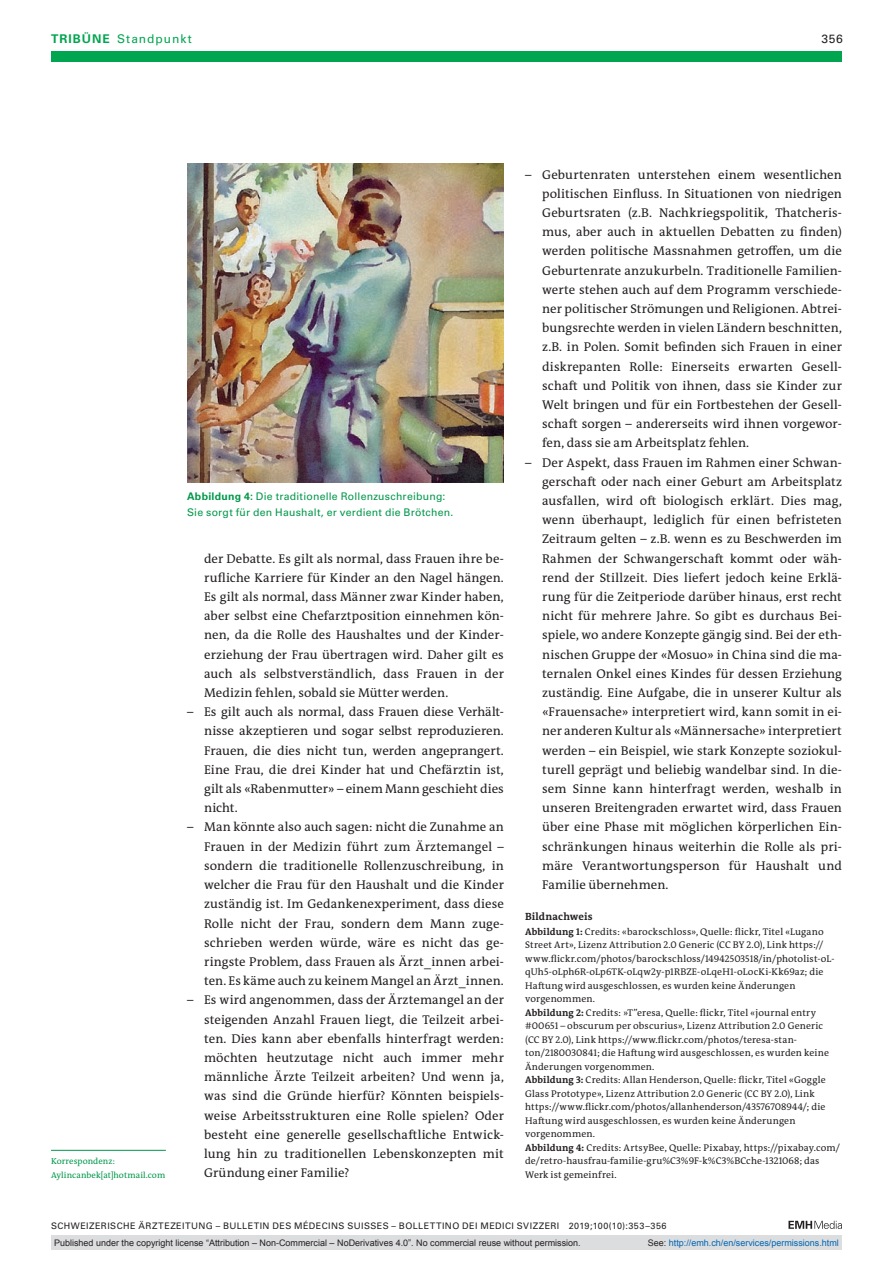
<style>
.page{position:relative;width:893px;height:1263px;background:#fff}
.page>*{position:absolute;margin:0;border:0;box-sizing:border-box;transform-origin:0 0}
.t1{font:12.75px/19.2px "The Antiqua B W5 Plain";letter-spacing:.005em;color:#231f20;text-align:justify}
.t2{font:12px "Univers LT Std";letter-spacing:.08em;color:#00a54f}
.t3{font:12px "Univers LT Std";color:#231f20}
.t4{font:10.5px/15.8px "Univers LT Std";letter-spacing:.02em;color:#00984a}
.t5{font:700 10.5px "The Antiqua B W7";letter-spacing:.015em;color:#231f20}
.t6{font:9.75px/13.5px "The Antiqua B W5 Plain";letter-spacing:.015em;color:#231f20}
.t7{font:9px "Arial";color:#231f20}
.t8{font:9px "Univers LT Std";letter-spacing:.05em;color:#231f20}
.t9{font:9px "Arial";color:#0166b3}
.t10{font:8.7px/13.5px "The Antiqua B W5 Plain";letter-spacing:.01em;color:#00984a}
.s1{font-weight:700}
.s2{font-family:"The Antiqua B W7";font-weight:700}
.s3{color:#231f20}
</style>
<div class="page">
<svg style="left:788px;top:1221px;width:54px;height:8px"></svg>
<div style="left:51px;top:51px;width:791px;height:11px;background:#00a54f"></div>
<hr style="left:51px;top:1150px;width:115px;height:1px;background:#00984a">
<img style="left:187px;top:164px;width:317px;height:318px">
<div style="left:51px;top:1235px;width:791px;height:15px;background:#dcdddf"></div>
<p class="t2" style="left:51px;top:31px;width:142px"><span class="s1">TRIBÜNE</span> Standpunkt</p>
<p class="t3" style="left:821px;top:31px;width:23px">356</p>
<p class="t10" style="left:51px;top:1155px;width:116px">Korrespondenz:<br>Aylincanbek[at]hotmail.com</p>
<p class="t4" style="left:187px;top:489px;width:268px"><span class="s1">Abbildung 4:</span> Die traditionelle Rollenzuschreibung:<br>Sie sorgt für den Haushalt, er verdient die Brötchen.</p>
<p class="t1" style="left:204px;top:549px;width:301px">der Debatte. Es gilt als normal, dass Frauen ihre be&shy;rufliche Karriere für Kinder an den Nagel hängen.<br>Es gilt als normal, dass Männer zwar Kinder haben, aber selbst eine Chefarztposition einnehmen kön&shy;nen, da die Rolle des Haushaltes und der Kinder&shy;erziehung der Frau übertragen wird. Daher gilt es auch als selbstverständlich, dass Frauen in der Medizin fehlen, sobald sie Mütter werden.</p>
<p class="t1" style="left:204px;top:702px;width:301px;text-indent:-17px">– Es gilt auch als normal, dass Frauen diese Verhält&shy;nisse akzeptieren und sogar selbst reproduzieren.<br>Frauen, die dies nicht tun, werden angeprangert.<br>Eine Frau, die drei Kinder hat und Chefärztin ist, gilt als «Rabenmutter» – einem Mann geschieht dies nicht.</p>
<p class="t1" style="left:204px;top:818px;width:301px;text-indent:-17px">– Man könnte also auch sagen: nicht die Zunahme an Frauen in der Medizin führt zum Ärztemangel – sondern die traditionelle Rollenzuschreibung, in welcher die Frau für den Haushalt und die Kinder zuständig ist. Im Gedankenexperiment, dass diese Rolle nicht der Frau, sondern dem Mann zuge&shy;schrieben werden würde, wäre es nicht das ge&shy;ringste Problem, dass Frauen als Ärzt_innen arbei&shy;ten. Es käme auch zu keinem Mangel an Ärzt_innen.</p>
<p class="t1" style="left:204px;top:990px;width:301px;text-indent:-17px">– Es wird angenommen, dass der Ärztemangel an der steigenden Anzahl Frauen liegt, die Teilzeit arbei&shy;ten. Dies kann aber ebenfalls hinterfragt werden: möchten heutzutage nicht auch immer mehr männliche Ärzte Teilzeit arbeiten? Und wenn ja, was sind die Gründe hierfür? Könnten beispiels&shy;weise Arbeitsstrukturen eine Rolle spielen? Oder besteht eine generelle gesellschaftliche Entwick&shy;lung hin zu traditionellen Lebenskonzepten mit Gründung einer Familie?</p>
<p class="t1" style="left:542px;top:165px;width:301px;text-indent:-17px">– Geburtenraten unterstehen einem wesentlichen politischen Einfluss. In Situationen von niedrigen Geburtsraten (z.B. Nachkriegspolitik, Thatcheris&shy;mus, aber auch in aktuellen Debatten zu finden) werden politische Massnahmen getroffen, um die Geburtenrate anzukurbeln. Traditionelle Familien&shy;werte stehen auch auf dem Programm verschiede&shy;ner politischer Strömungen und Religionen. Abtrei&shy;bungsrechte werden in vielen Ländern beschnitten, z.B. in Polen. Somit befinden sich Frauen in einer diskrepanten Rolle: Einerseits erwarten Gesell&shy;schaft und Politik von ihnen, dass sie Kinder zur Welt bringen und für ein Fortbestehen der Gesell&shy;schaft sorgen – andererseits wird ihnen vorgewor&shy;fen, dass sie am Arbeitsplatz fehlen.</p>
<p class="t1" style="left:542px;top:453px;width:301px;text-indent:-17px">– Der Aspekt, dass Frauen im Rahmen einer Schwan&shy;gerschaft oder nach einer Geburt am Arbeitsplatz ausfallen, wird oft biologisch erklärt. Dies mag, wenn überhaupt, lediglich für einen befristeten Zeitraum gelten – z.B. wenn es zu Beschwerden im Rahmen der Schwangerschaft kommt oder wäh&shy;rend der Stillzeit. Dies liefert jedoch keine Erklä&shy;rung für die Zeitperiode darüber hinaus, erst recht nicht für mehrere Jahre. So gibt es durchaus Bei&shy;spiele, wo andere Konzepte gängig sind. Bei der eth&shy;nischen Gruppe der «Mosuo» in China sind die ma&shy;ternalen Onkel eines Kindes für dessen Erziehung zuständig. Eine Aufgabe, die in unserer Kultur als «Frauensache» interpretiert wird, kann somit in ei&shy;ner anderen Kultur als «Männersache» interpretiert werden – ein Beispiel, wie stark Konzepte soziokul&shy;turell geprägt und beliebig wandelbar sind. In die&shy;sem Sinne kann hinterfragt werden, weshalb in unseren Breitengraden erwartet wird, dass Frauen über eine Phase mit möglichen körperlichen Ein&shy;schränkungen hinaus weiterhin die Rolle als pri&shy;märe Verantwortungsperson für Haushalt und Familie übernehmen.</p>
<p class="t5" style="left:525px;top:909px;width:69px">Bildnachweis</p>
<p class="t6" style="left:525px;top:925px;width:316px"><span class="s2">Abbildung 1:</span> Credits: «barockschloss», Quelle: flickr, Titel «Lugano Street Art», Lizenz Attribution 2.0 Generic (CC BY 2.0), Link https:// www.flickr.com/photos/barockschloss/14942503518/in/photolist-oL&shy;qUh5-oLph6R-oLp6TK-oLqw2y-p1RBZE-oLqeH1-oLocKi-Kk69az; die Haftung wird ausgeschlossen, es wurden keine Änderungen vorgenommen.<br><span class="s2">Abbildung 2:</span> Credits: »T”eresa, Quelle: flickr, Titel «journal entry #00651 – obscurum per obscurius», Lizenz Attribution 2.0 Generic<br>(CC BY 2.0), Link https://www.flickr.com/photos/teresa-stan&shy;ton/2180030841; die Haftung wird ausgeschlossen, es wurden keine Änderungen vorgenommen.<br><span class="s2">Abbildung 3:</span> Credits: Allan Henderson, Quelle: flickr, Titel «Goggle Glass Prototype», Lizenz Attribution 2.0 Generic (CC BY 2.0), Link https://www.flickr.com/photos/allanhenderson/43576708944/; die Haftung wird ausgeschlossen, es wurden keine Änderungen vorgenommen.<br><span class="s2">Abbildung 4:</span> Credits: ArtsyBee, Quelle: Pixabay, https://pixabay.com/ de/retro-hausfrau-familie-gru%C3%9F-k%C3%BCche-1321068; das Werk ist gemeinfrei.</p>
<p class="t8" style="left:51px;top:1220px;width:617px">SCHWEIZERISCHE ÄRZTEZEITUNG – BULLETIN DES MÉDECINS SUISSES – BOLLETTINO DEI MEDICI SVIZZERI 2019;100(10):353–356</p>
<p class="t7" style="left:54px;top:1237px;width:528px">Published under the copyright license “Attribution – Non-Commercial – NoDerivatives 4.0”. No commercial reuse without permission.</p>
<p class="t9" style="left:648px;top:1237px;width:193px"><span class="s3">See:</span> http://emh.ch/en/services/permissions.html</p>
</div>
